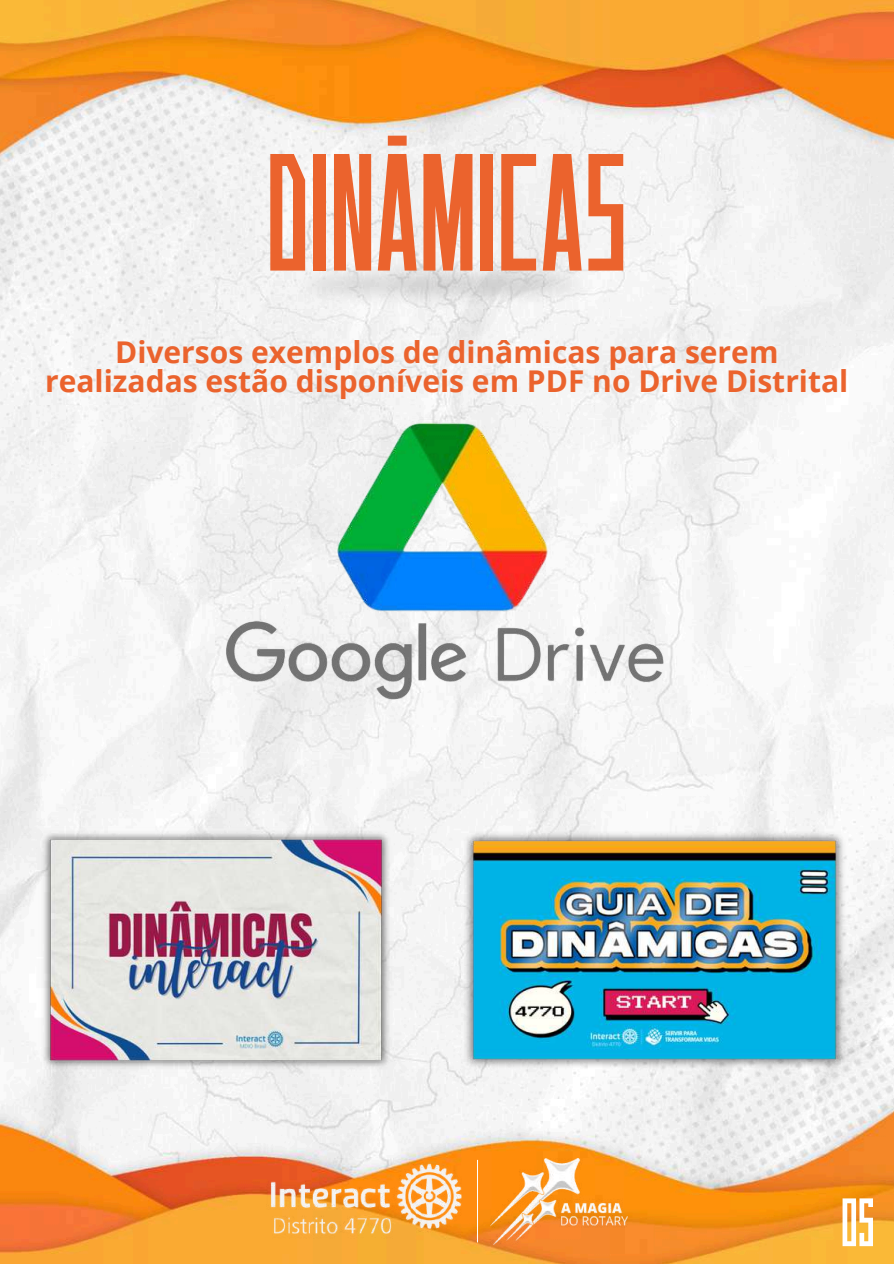
<style>
.page{position:relative;width:894px;height:1264px;background:#fff}
.page>*{position:absolute;margin:0;border:0;box-sizing:border-box;transform-origin:0 0}
.t1{font:166.5px "ST Agitaciya";color:#eb632d}
.t2{font:68.25px "ST Agitaciya";color:#fff}
.t3{font:700 30px/29.2px "Open Sans";color:#eb632d;text-align:center}
</style>
<div class="page">
<img style="left:0;top:0;width:893px;height:1263px">
<img style="left:265px;top:1159px;width:202px;height:82px">
<hr style="left:477px;top:1159px;width:1px;height:83px;background:#fff">
<img style="left:490px;top:1157px;width:137px;height:87px">
<img style="left:296px;top:259px;width:293px;height:51px">
<img style="left:323px;top:413px;width:246px;height:206px">
<img style="left:212px;top:619px;width:468px;height:91px">
<img style="left:32px;top:827px;width:369px;height:245px">
<img style="left:450px;top:827px;width:407px;height:245px">
<h1 class="t1" style="left:266px;top:116px;width:362px">DINÂMICAS</h1>
<p class="t3" style="left:45px;top:336px;width:804px">Diversos exemplos de dinâmicas para serem realizadas estão disponíveis em PDF no Drive Distrital</p>
<h2 class="t2" style="left:840px;top:1182px;width:35px">05</h2>
</div>
